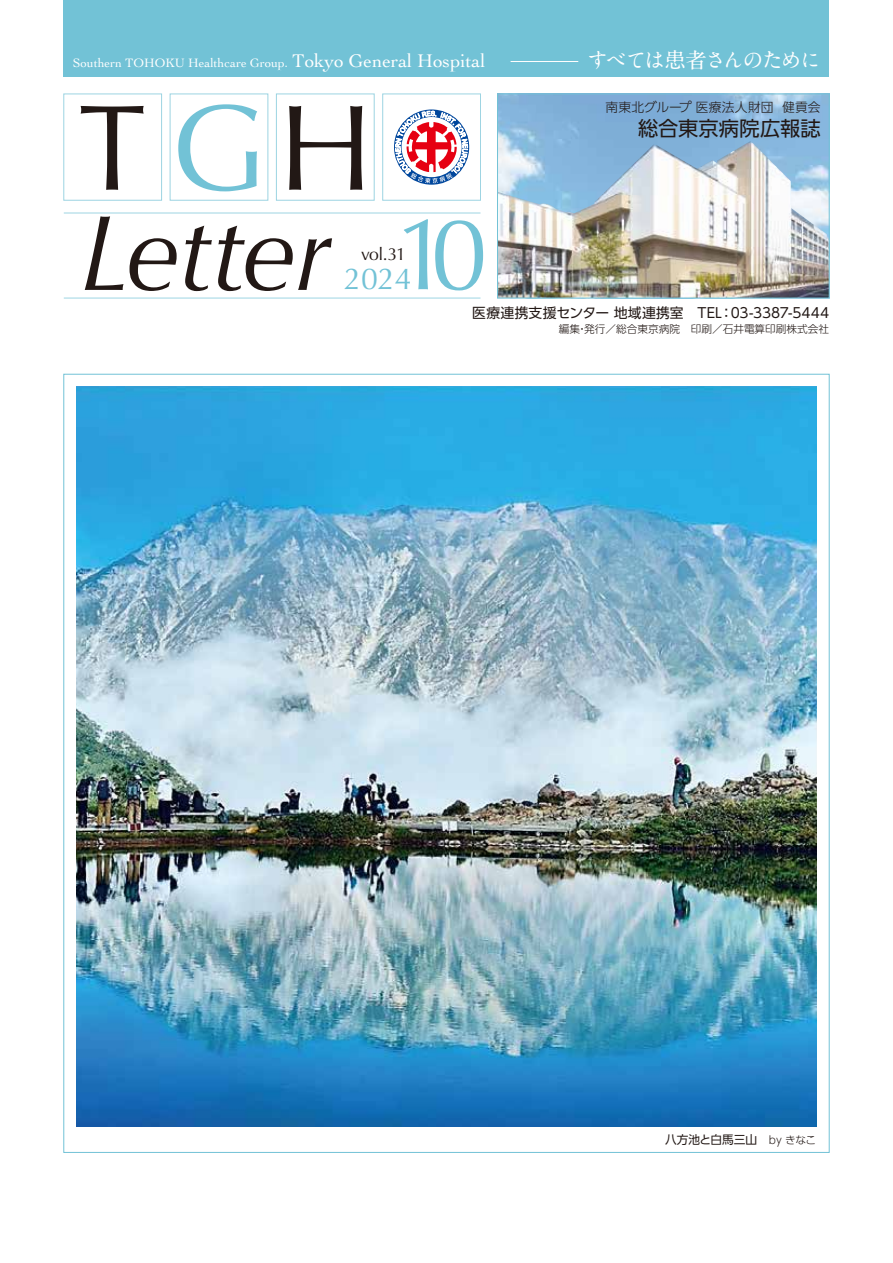
<style>
.page{position:relative;width:893px;height:1263px;background:#fff}
.page>*{position:absolute;margin:0;border:0;box-sizing:border-box;transform-origin:0 0}
.t1{font:122.1px "Optima";color:#221815}
.t2{font:italic 108px "Optima";letter-spacing:-.01em;color:#221815}
.t3{font:102.3px "Optima";color:#72c2d6}
.t4{font:30.3px "Optima";color:#72c2d6}
.t5{font:700 21.3px "A1 Mincho Std";letter-spacing:-.1em;color:#fff}
.t6{font:20.25px "UD Shin Go Pro";letter-spacing:.005em;color:#221815}
.t7{font:17.55px "Optima";color:#221815}
.t8{font:13.8px "UD Shin Go Pro";letter-spacing:.005em;color:#221815}
.t9{font:12.75px "Cochin";color:#fff}
.t10{font:300 12.75px "UD Shin Go Pro";letter-spacing:.02em;color:#221815}
.t11{font:11.7px "UD Shin Go Pro";color:#221815}
.t12{font:300 10.65px "UD Shin Go Pro";color:#221815}
.s1{font-size:19.2px}
.s2{color:#72c2d6}
.s3{font-weight:300;font-size:10.65px}
</style>
<div class="page">
<div style="left:64px;top:0;width:765px;height:77px;background:#72c2d6"></div>
<div style="left:63px;top:374px;width:767px;height:779px;background:#fff;border:1px solid #72c2d6"></div>
<hr style="left:511px;top:61px;width:67px;height:1px;background:#fff">
<hr style="left:64px;top:298px;width:416px;height:1px;background:#72c2d6">
<hr style="left:64px;top:213px;width:416px;height:1px;background:#72c2d6">
<svg style="left:395px;top:111px;width:73px;height:72px"></svg>
<img style="left:499px;top:95px;width:329px;height:46px">
<img style="left:499px;top:141px;width:329px;height:155px">
<div style="left:497px;top:93px;width:333px;height:205px;border:1px solid #72c2d6"></div>
<img style="left:77px;top:387px;width:739px;height:740px">
<p class="t9" style="left:73px;top:54px;width:414px">Southern TOHOKU Healthcare Group. <span class="s1">Tokyo General Hospital</span></p>
<h3 class="t5" style="left:587px;top:43px;width:235px">すべては患者さんのために</h3>
<h1 class="t1" style="left:78px;top:77px;width:296px">T<span class="s2">G</span>H</h1>
<p class="t10" style="left:605px;top:97px;width:217px">南東北グループ 医療法人財団 健貢会</p>
<h3 class="t6" style="left:638px;top:112px;width:184px">総合東京病院広報誌</h3>
<h2 class="t2" style="left:79px;top:190px;width:253px">Letter</h2>
<h3 class="t3" style="left:394px;top:195px;width:95px">10</h3>
<h3 class="t7" style="left:361px;top:244px;width:46px">vol.31</h3>
<h3 class="t4" style="left:344px;top:261px;width:69px">2024</h3>
<p class="t8" style="left:472px;top:302px;width:358px">医療連携支援センター 地域連携室　TEL：03-3387-5444</p>
<p class="t12" style="left:559px;top:320px;width:272px">編集・発行／総合東京病院　印刷／石井電算印刷株式会社</p>
<p class="t11" style="left:665px;top:1130px;width:152px">八方池と白馬三山　<span class="s3">by きなこ</span></p>
</div>
